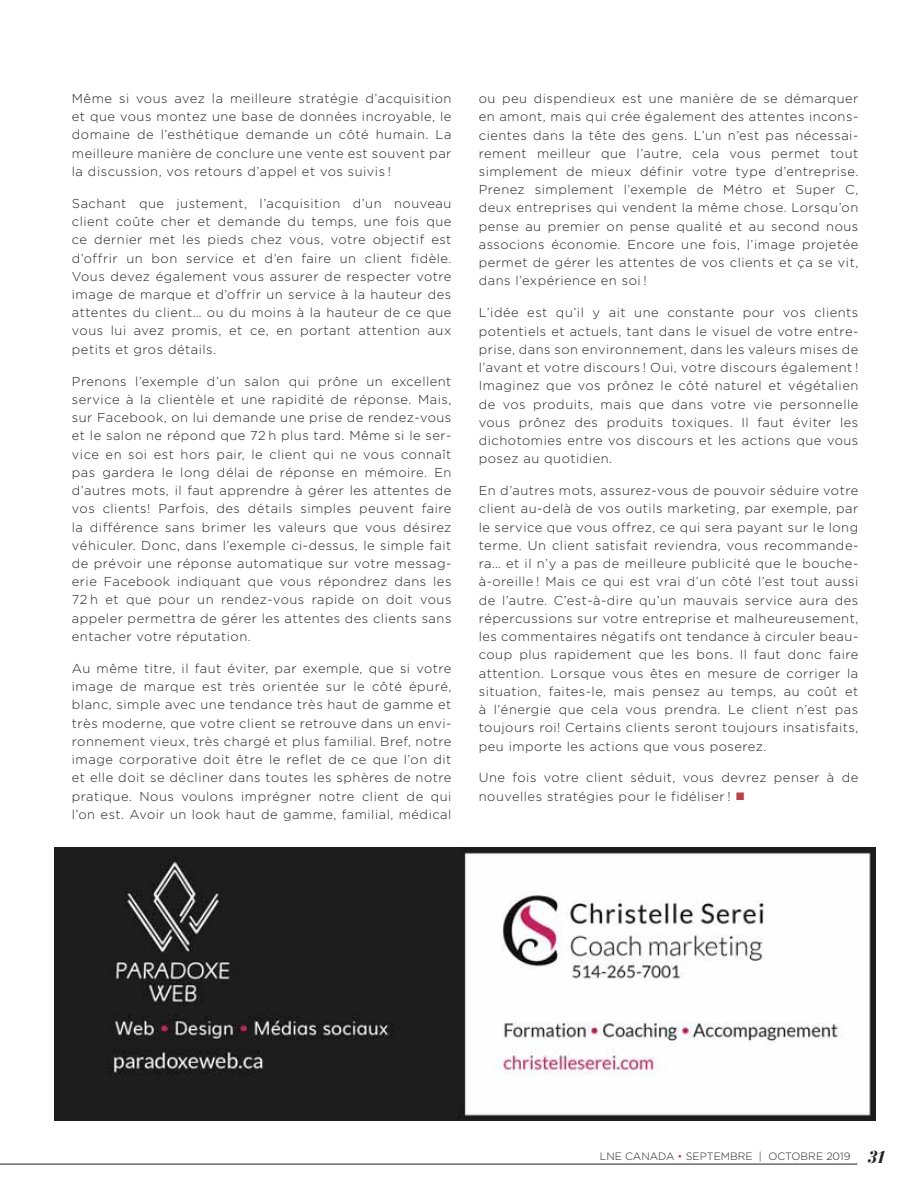
<style>
.page{position:relative;width:918px;height:1188px;background:#fff}
.page>*{position:absolute;margin:0;border:0;box-sizing:border-box;transform-origin:0 0}
.t1{font:italic 700 18px "Bodoni FLF";color:#231f20}
.t2{font:300 12.9px/18.3px "Gotham HTF";letter-spacing:.04em;color:#231f20;text-align:justify}
.t3{font:300 10.65px "Gotham";color:#231f20}
.s1{color:#b7444d}
.s2{font-family:"Bodoni FLF";font-weight:700;font-style:italic;font-size:18.3px}
</style>
<div class="page">
<hr style="left:0;top:1164px;width:857px;height:1px;background:#231f20">
<img style="left:55px;top:847px;width:820px;height:274px">
<p class="t2" style="left:72px;top:89px;width:381px">Même si vous avez la meilleure stratégie d’acquisition et que vous montez une base de données incroyable, le domaine de l’esthétique demande un côté humain. La meilleure manière de conclure une vente est souvent par la discussion, vos retours d’appel et vos suivis !</p>
<p class="t2" style="left:72px;top:194px;width:381px">Sachant que justement, l’acquisition d’un nouveau client coûte cher et demande du temps, une fois que ce dernier met les pieds chez vous, votre objectif est d’offrir un bon service et d’en faire un client fidèle.<br>Vous devez également vous assurer de respecter votre image de marque et d’offrir un service à la hauteur des attentes du client… ou du moins à la hauteur de ce que vous lui avez promis, et ce, en portant attention aux petits et gros détails.</p>
<p class="t2" style="left:72px;top:372px;width:381px">Prenons l’exemple d’un salon qui prône un excellent service à la clientèle et une rapidité de réponse. Mais, sur Facebook, on lui demande une prise de rendez-vous et le salon ne répond que 72 h plus tard. Même si le ser&shy;vice en soi est hors pair, le client qui ne vous connaît pas gardera le long délai de réponse en mémoire. En d’autres mots, il faut apprendre à gérer les attentes de vos clients! Parfois, des détails simples peuvent faire la différence sans brimer les valeurs que vous désirez véhiculer. Donc, dans l’exemple ci-dessus, le simple fait de prévoir une réponse automatique sur votre messag&shy;erie Facebook indiquant que vous répondrez dans les 72 h et que pour un rendez-vous rapide on doit vous appeler permettra de gérer les attentes des clients sans entacher votre réputation.</p>
<p class="t2" style="left:72px;top:659px;width:381px">Au même titre, il faut éviter, par exemple, que si votre image de marque est très orientée sur le côté épuré, blanc, simple avec une tendance très haut de gamme et très moderne, que votre client se retrouve dans un envi&shy;ronnement vieux, très chargé et plus familial. Bref, notre image corporative doit être le reflet de ce que l’on dit et elle doit se décliner dans toutes les sphères de notre pratique. Nous voulons imprégner notre client de qui l’on est. Avoir un look haut de gamme, familial, médical</p>
<p class="t2" style="left:479px;top:89px;width:381px">ou peu dispendieux est une manière de se démarquer en amont, mais qui crée également des attentes incons&shy;cientes dans la tête des gens. L’un n’est pas nécessai&shy;rement meilleur que l’autre, cela vous permet tout simplement de mieux définir votre type d’entreprise.<br>Prenez simplement l’exemple de Métro et Super C, deux entreprises qui vendent la même chose. Lorsqu’on pense au premier on pense qualité et au second nous associons économie. Encore une fois, l’image projetée permet de gérer les attentes de vos clients et ça se vit, dans l’expérience en soi !</p>
<p class="t2" style="left:479px;top:303px;width:381px">L’idée est qu’il y ait une constante pour vos clients potentiels et actuels, tant dans le visuel de votre entre&shy;prise, dans son environnement, dans les valeurs mises de l’avant et votre discours ! Oui, votre discours également !<br>Imaginez que vos prônez le côté naturel et végétalien de vos produits, mais que dans votre vie personnelle vous prônez des produits toxiques. Il faut éviter les dichotomies entre vos discours et les actions que vous posez au quotidien.</p>
<p class="t2" style="left:479px;top:481px;width:381px">En d’autres mots, assurez-vous de pouvoir séduire votre client au-delà de vos outils marketing, par exemple, par le service que vous offrez, ce qui sera payant sur le long terme. Un client satisfait reviendra, vous recommande&shy;ra… et il n’y a pas de meilleure publicité que le bouche&shy;à-oreille ! Mais ce qui est vrai d’un côté l’est tout aussi de l’autre. C’est-à-dire qu’un mauvais service aura des répercussions sur votre entreprise et malheureusement, les commentaires négatifs ont tendance à circuler beau&shy;coup plus rapidement que les bons. Il faut donc faire attention. Lorsque vous êtes en mesure de corriger la situation, faites-le, mais pensez au temps, au coût et à l’énergie que cela vous prendra. Le client n’est pas toujours roi! Certains clients seront toujours insatisfaits, peu importe les actions que vous poserez.</p>
<p class="t2" style="left:479px;top:769px;width:381px">Une fois votre client séduit, vous devrez penser à de nouvelles stratégies pour le fidéliser !</p>
<h1 class="t1" style="left:867px;top:1148px;width:20px">31</h1>
<p class="t3" style="left:600px;top:1149px;width:290px">LNE CANADA <span class="s1">•</span> SEPTEMBRE | OCTOBRE 2019 <span class="s2">55</span></p>
</div>
